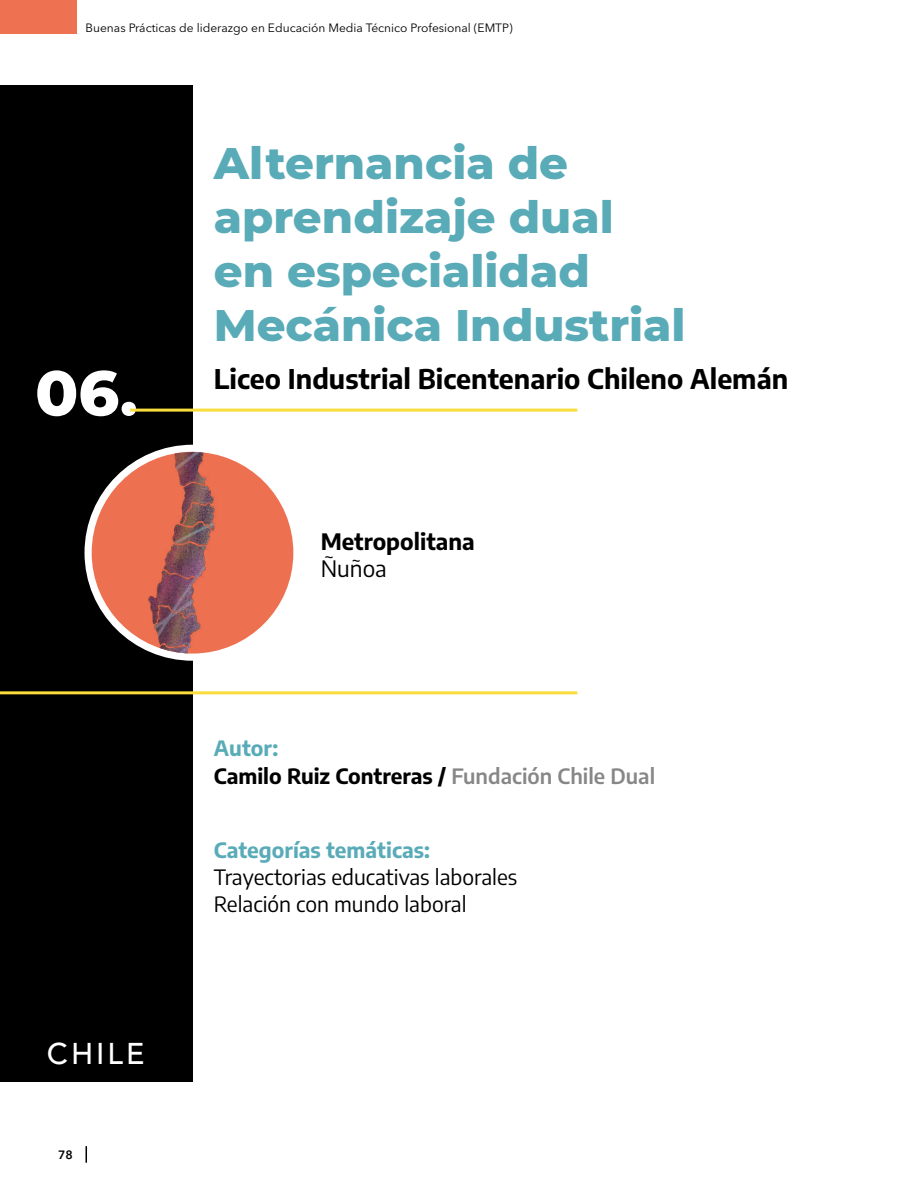
<style>
.page{position:relative;width:919px;height:1187px;background:#fff}
.page>*{position:absolute;margin:0;border:0;box-sizing:border-box;transform-origin:0 0}
.t1{font:800 63px "Montserrat";color:#fff}
.t2{font:800 45px/54px "Montserrat";color:#59abb8}
.t3{font:500 30px "Avenir";letter-spacing:.1em;color:#fff}
.t4{font:700 27px "Encode Sans";color:#000}
.t5{font:700 22.5px "Encode Sans";color:#000}
.t6{font:22.5px "Encode Sans";color:#000}
.t7{font:21px/27px "Encode Sans";color:#000}
.t8{font:700 21px/28.5px "Encode Sans";color:#000}
.t9{font:700 21px "Encode Sans";color:#59abb8}
.t10{font:12px "Avenir Next LT Pro";color:#000}
.t11{font:600 12px "Avenir Next LT Pro";color:#000}
.s1{color:#59abb8}
.s2{font-weight:600;color:#878787}
</style>
<div class="page">
<svg style="left:85px;top:1146px;width:2px;height:16px"></svg>
<div style="left:0;top:0;width:76px;height:34px;background:#ee7151"></div>
<div style="left:0;top:85px;width:192px;height:996px;background:#000"></div>
<div style="left:84px;top:444px;width:216px;height:216px;background:#fff;border-radius:50%"></div>
<hr style="left:130px;top:408px;width:447px;height:3px;background:#f9dd3b">
<hr style="left:0;top:691px;width:577px;height:3px;background:#f9dd3b">
<img style="left:92px;top:452px;width:201px;height:201px;border-radius:101px">
<p class="t10" style="left:85px;top:21px;width:428px">Buenas Prácticas de liderazgo en Educación Media Técnico Profesional (EMTP)</p>
<h1 class="t1" style="left:35px;top:347px;width:104px">06.</h1>
<h3 class="t3" style="left:47px;top:1027px;width:99px">CHILE</h3>
<p class="t11" style="left:58px;top:1147px;width:16px">78</p>
<h2 class="t2" style="left:214px;top:133px;width:473px">Alternancia de aprendizaje dual<br>en especialidad<br>Mecánica Industrial</h2>
<h3 class="t4" style="left:214px;top:360px;width:576px">Liceo Industrial Bicentenario Chileno Alemán</h3>
<h3 class="t5" style="left:321px;top:526px;width:155px">Metropolitana</h3>
<h3 class="t6" style="left:321px;top:553px;width:68px">Ñuñoa</h3>
<h3 class="t8" style="left:214px;top:733px;width:443px"><span class="s1">Autor:<br></span>Camilo Ruiz Contreras / <span class="s2">Fundación Chile Dual</span></h3>
<h3 class="t9" style="left:214px;top:835px;width:218px">Categorías temáticas:</h3>
<h3 class="t7" style="left:214px;top:862px;width:305px">Trayectorias educativas laborales<br>Relación con mundo laboral</h3>
</div>
